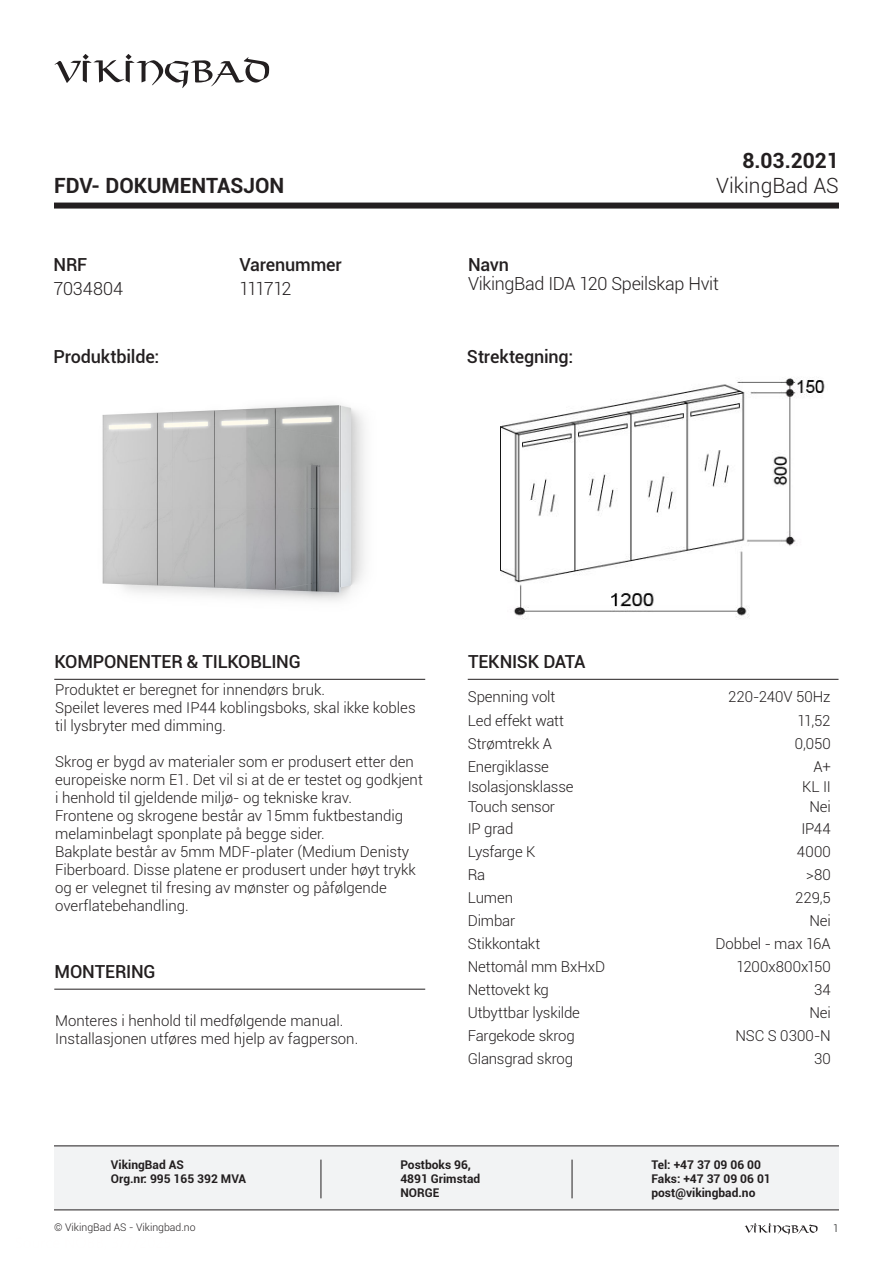
<style>
.page{position:relative;width:893px;height:1263px;background:#fff}
.page>*{position:absolute;margin:0;border:0;box-sizing:border-box;transform-origin:0 0}
.t1{font:700 21px "Roboto";color:#231f20}
.t2{font:300 21px "Roboto";color:#231f20}
.t3{font:500 18px "Roboto";letter-spacing:-.01em;color:#231f20}
.t4{font:300 18px "Roboto";letter-spacing:-.02em;color:#231f20}
.t5{font:300 18px "Roboto";color:#231f20}
.t6{font:300 15px/18px "Roboto";color:#231f20}
.t7{font:700 12px/14.4px "Roboto";color:#231f20}
.t8{font:300 10.5px "Roboto";color:#231f20}
.t9{font:300 10.5px "Roboto";color:#030505}
</style>
<div class="page">
<div style="left:54px;top:1145px;width:785px;height:64px;background:#f2f3f4"></div>
<hr style="left:54px;top:1145px;width:785px;height:1px;background:#231f20">
<hr style="left:54px;top:1209px;width:785px;height:1px;background:#231f20">
<hr style="left:572px;top:1159px;width:1px;height:39px;background:#231f20">
<hr style="left:321px;top:1159px;width:1px;height:39px;background:#231f20">
<img style="left:102px;top:403px;width:263px;height:198px">
<img style="left:500px;top:378px;width:325px;height:241px">
<hr style="left:54px;top:679px;width:371px;height:1px;background:#231f20">
<hr style="left:54px;top:989px;width:371px;height:1px;background:#231f20">
<hr style="left:468px;top:679px;width:370px;height:1px;background:#231f20">
<svg style="left:54px;top:54px;width:215px;height:34px"></svg>
<div style="left:54px;top:203px;width:785px;height:6px;background:#231f20"></div>
<svg style="left:744px;top:1223px;width:74px;height:12px"></svg>
<h1 class="t1" style="left:54px;top:171px;width:232px">FDV- DOKUMENTASJON</h1>
<h1 class="t1" style="left:742px;top:146px;width:98px">8.03.2021</h1>
<h1 class="t2" style="left:716px;top:171px;width:124px">VikingBad AS</h1>
<p class="t3" style="left:54px;top:252px;width:35px">NRF</p>
<p class="t3" style="left:240px;top:252px;width:104px">Varenummer</p>
<p class="t3" style="left:468px;top:252px;width:42px">Navn</p>
<p class="t5" style="left:54px;top:276px;width:71px">7034804</p>
<p class="t4" style="left:240px;top:276px;width:54px">111712</p>
<p class="t4" style="left:468px;top:271px;width:252px">VikingBad IDA 120 Speilskap Hvit</p>
<p class="t3" style="left:54px;top:344px;width:107px">Produktbilde:</p>
<p class="t3" style="left:467px;top:344px;width:108px">Strektegning:</p>
<p class="t3" style="left:55px;top:649px;width:248px">KOMPONENTER &amp; TILKOBLING</p>
<p class="t6" style="left:55px;top:680px;width:362px">Produktet er beregnet for innendørs bruk.<br>Speilet leveres med IP44 koblingsboks, skal ikke kobles til lysbryter med dimming.</p>
<p class="t6" style="left:55px;top:752px;width:369px">Skrog er bygd av materialer som er produsert etter den europeiske norm E1. Det vil si at de er testet og godkjent i henhold til gjeldende miljø- og tekniske krav.<br>Frontene og skrogene består av 15mm fuktbestandig melaminbelagt sponplate på begge sider.<br>Bakplate består av 5mm MDF-plater (Medium Denisty Fiberboard. Disse platene er produsert under høyt trykk og er velegnet til fresing av mønster og påfølgende overflatebehandling.</p>
<p class="t3" style="left:55px;top:959px;width:103px">MONTERING</p>
<p class="t6" style="left:55px;top:1011px;width:305px">Monteres i henhold til medfølgende manual.<br>Installasjonen utføres med hjelp av fagperson.</p>
<p class="t3" style="left:468px;top:649px;width:119px">TEKNISK DATA</p>
<p class="t6" style="left:468px;top:687px;width:89px">Spenning volt</p>
<p class="t6" style="left:728px;top:687px;width:104px">220-240V 50Hz</p>
<p class="t6" style="left:468px;top:711px;width:98px">Led effekt watt</p>
<p class="t6" style="left:797px;top:711px;width:35px">11,52</p>
<p class="t6" style="left:468px;top:734px;width:86px">Strømtrekk A</p>
<p class="t6" style="left:795px;top:734px;width:37px">0,050</p>
<p class="t6" style="left:468px;top:757px;width:83px">Energiklasse</p>
<p class="t6" style="left:813px;top:757px;width:19px">A+</p>
<p class="t6" style="left:468px;top:777px;width:107px">Isolasjonsklasse</p>
<p class="t6" style="left:802px;top:777px;width:30px">KL II</p>
<p class="t6" style="left:468px;top:797px;width:89px">Touch sensor</p>
<p class="t6" style="left:809px;top:797px;width:23px">Nei</p>
<p class="t6" style="left:468px;top:819px;width:47px">IP grad</p>
<p class="t6" style="left:801px;top:819px;width:31px">IP44</p>
<p class="t6" style="left:468px;top:842px;width:69px">Lysfarge K</p>
<p class="t6" style="left:797px;top:842px;width:35px">4000</p>
<p class="t6" style="left:468px;top:865px;width:19px">Ra</p>
<p class="t6" style="left:806px;top:865px;width:26px">&gt;80</p>
<p class="t6" style="left:468px;top:888px;width:47px">Lumen</p>
<p class="t6" style="left:795px;top:888px;width:37px">229,5</p>
<p class="t6" style="left:468px;top:911px;width:49px">Dimbar</p>
<p class="t6" style="left:809px;top:911px;width:23px">Nei</p>
<p class="t6" style="left:468px;top:934px;width:74px">Stikkontakt</p>
<p class="t6" style="left:716px;top:934px;width:117px">Dobbel - max 16A</p>
<p class="t6" style="left:468px;top:957px;width:139px">Nettomål mm BxHxD</p>
<p class="t6" style="left:736px;top:957px;width:96px">1200x800x150</p>
<p class="t6" style="left:468px;top:980px;width:83px">Nettovekt kg</p>
<p class="t6" style="left:814px;top:980px;width:18px">34</p>
<p class="t6" style="left:468px;top:1003px;width:114px">Utbyttbar lyskilde</p>
<p class="t6" style="left:809px;top:1003px;width:23px">Nei</p>
<p class="t6" style="left:468px;top:1026px;width:109px">Fargekode skrog</p>
<p class="t6" style="left:735px;top:1026px;width:97px">NSC S 0300-N</p>
<p class="t6" style="left:468px;top:1049px;width:107px">Glansgrad skrog</p>
<p class="t6" style="left:814px;top:1049px;width:18px">30</p>
<p class="t7" style="left:111px;top:1157px;width:137px">VikingBad AS<br>Org.nr: 995 165 392 MVA</p>
<p class="t7" style="left:400px;top:1157px;width:81px">Postboks 96,<br>4891 Grimstad<br>NORGE</p>
<p class="t7" style="left:651px;top:1157px;width:121px">Tel: +47 37 09 06 00<br>Faks: +47 37 09 06 01 post@vikingbad.no</p>
<p class="t8" style="left:54px;top:1220px;width:143px">© VikingBad AS - Vikingbad.no</p>
<p class="t9" style="left:833px;top:1221px;width:7px">1</p>
</div>
